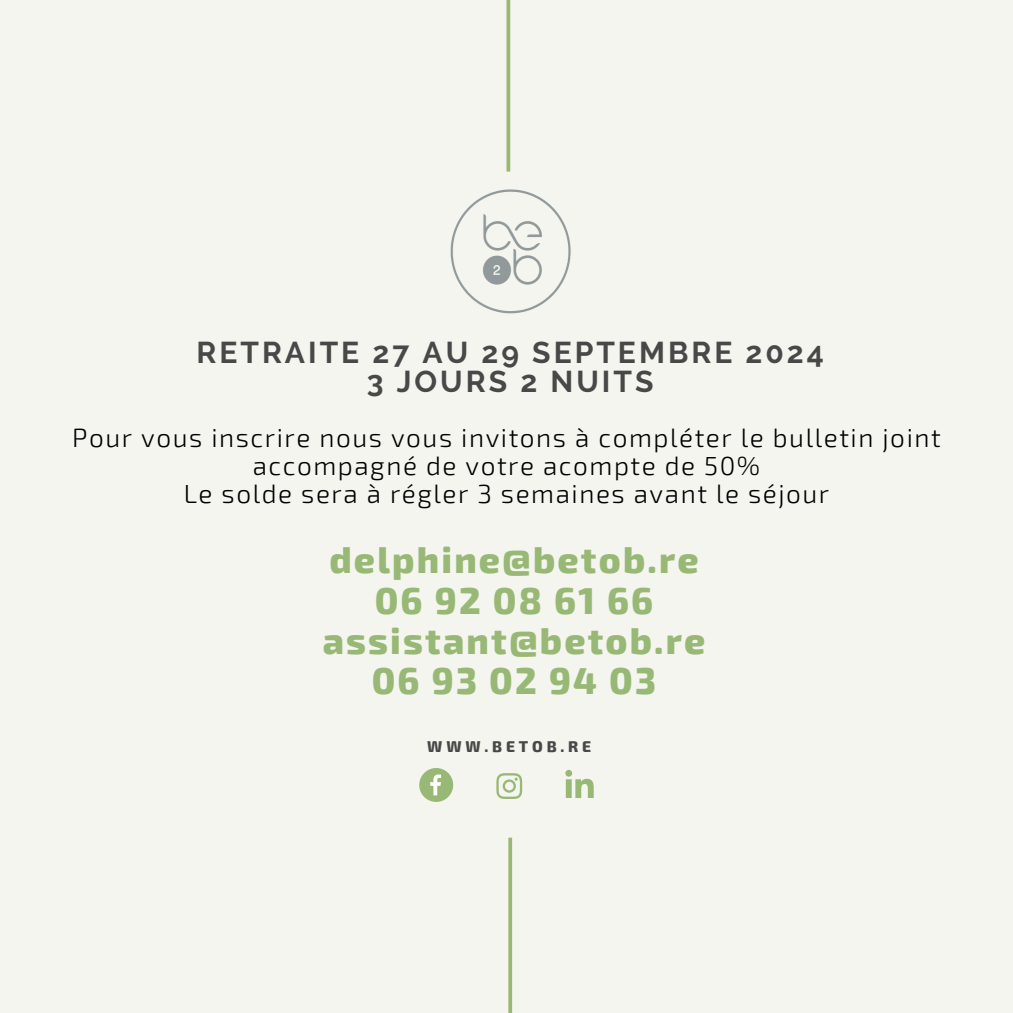
<style>
.page{position:relative;width:1013px;height:1013px;background:#fff}
.page>*{position:absolute;margin:0;border:0;box-sizing:border-box;transform-origin:0 0}
.t1{font:800 36.75px/40.2px "Exo 2";letter-spacing:.06em;color:#98b875;text-align:center}
.t2{font:700 30px/29px "Raleway";letter-spacing:.1em;color:#484848;text-align:center}
.t3{font:300 26.12px/28.1px "Exo 2";letter-spacing:.06em;color:#000;text-align:center}
.t4{font:800 15.38px "Exo 2";letter-spacing:.25em;color:#484848}
</style>
<div class="page">
<div style="left:0;top:0;width:1012px;height:1012px;background:#f4f5ef"></div>
<svg style="left:508px;top:837px;width:4px;height:175px"></svg>
<svg style="left:496px;top:773px;width:26px;height:26px"></svg>
<svg style="left:565px;top:770px;width:28px;height:28px"></svg>
<svg style="left:419px;top:768px;width:34px;height:33px"></svg>
<svg style="left:506px;top:0;width:4px;height:172px"></svg>
<img style="left:450px;top:189px;width:121px;height:125px">
<h1 class="t2" style="left:196px;top:338px;width:629px">RETRAITE 27 AU 29 SEPTEMBRE 2024<br>3 JOURS 2 NUITS</h1>
<p class="t3" style="left:72px;top:422px;width:870px">Pour vous inscrire nous vous invitons à compléter le bulletin joint accompagné de votre acompte de 50%<br>Le solde sera à régler 3 semaines avant le séjour</p>
<h2 class="t1" style="left:323px;top:538px;width:384px">delphine@betob.re<br>06 92 08 61 66 assistant@betob.re<br>06 93 02 94 03</h2>
<p class="t4" style="left:427px;top:736px;width:165px">WWW.BETOB.RE</p>
</div>
